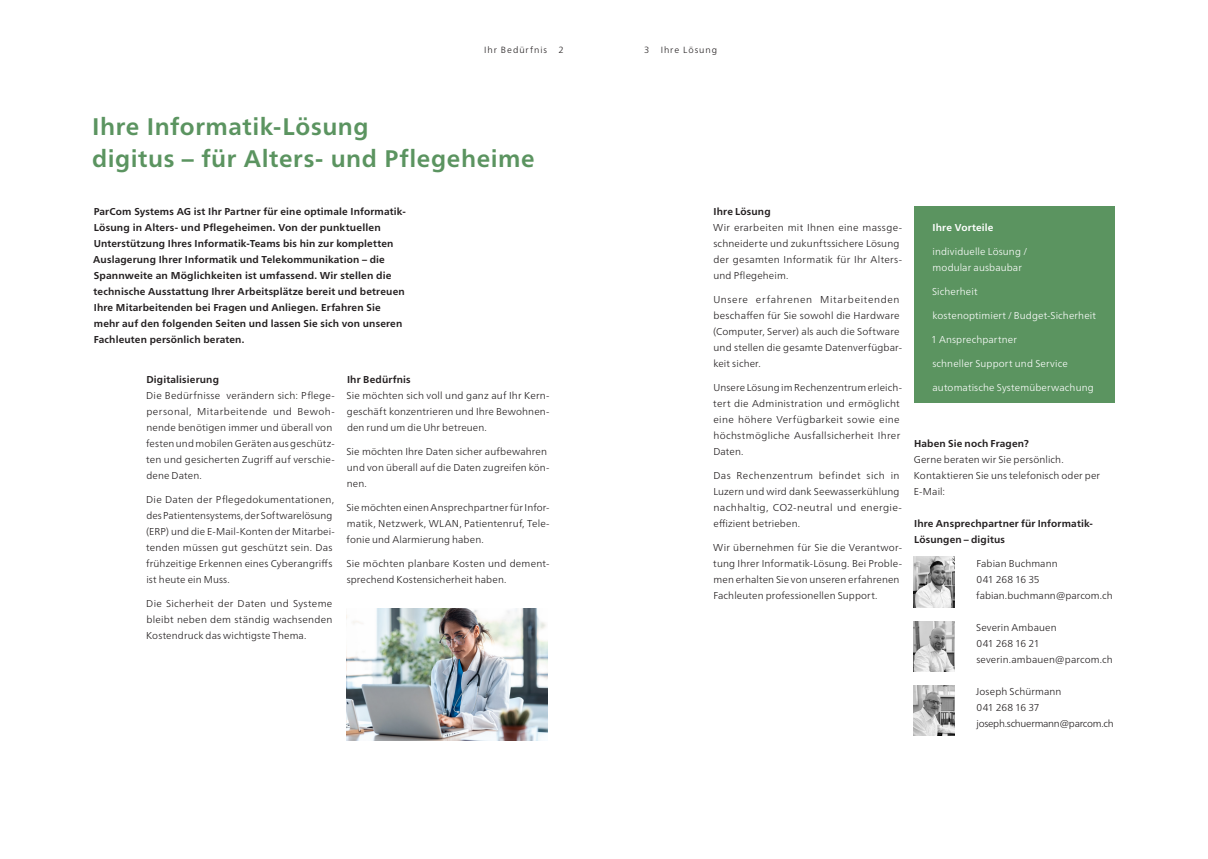
<style>
.page{position:relative;width:1208px;height:859px;background:#fff}
.page>*{position:absolute;margin:0;border:0;box-sizing:border-box;transform-origin:0 0}
.Titel{font:700 24px/32px "Frutiger Neue LT Pro";letter-spacing:.025em;color:#5b9460}
.Lauftext{font:300 10px/16px "Frutiger Neue LT Pro";letter-spacing:.015em;color:#231f20}
.Zwischentitel{font:700 10px/16px "Frutiger Neue LT Pro";letter-spacing:.015em;color:#231f20}
.Lauftext_negativ{font:300 10px/16px "Frutiger Neue LT Pro";letter-spacing:.015em;color:#fff}
.Lauftext-2{font:700 10px/16px "Frutiger Neue LT Pro";letter-spacing:.015em;color:#231f20}
.Lauftext-3{font:300 10px "Frutiger Neue LT Pro";letter-spacing:-.03em;color:#231f20}
.Lauftext-4{font:300 10px "Frutiger Neue LT Pro";letter-spacing:-.01em;color:#231f20}
.Zwischentitel_negati{font:700 10px "Frutiger Neue LT Pro";letter-spacing:.015em;color:#fff}
.Lauftext-5{font:300 10px "Frutiger Neue LT Pro";letter-spacing:-.02em;color:#231f20}
.Pagina_rechtsbündig{font:300 9px "Frutiger Neue LT Pro";letter-spacing:.105em;color:#231f20}
</style>
<div class="page">
<img style="left:347px;top:609px;width:200px;height:132px">
<div style="left:914px;top:206px;width:200px;height:197px;background:#5b9460"></div>
<img style="left:914px;top:557px;width:40px;height:50px">
<img style="left:914px;top:621px;width:40px;height:50px">
<img style="left:914px;top:685px;width:40px;height:50px">
<p class="Pagina_rechtsbündig" style="left:484px;top:44px;width:65px">Ihr Bedürfnis</p>
<p class="Pagina_rechtsbündig" style="left:558px;top:44px;width:7px">2</p>
<p class="Pagina_rechtsbündig" style="left:644px;top:44px;width:7px">3</p>
<p class="Pagina_rechtsbündig" style="left:660px;top:44px;width:36px">Kapitel</p>
<p class="Pagina_rechtsbündig" style="left:660px;top:44px;width:58px">Ihre Lösung</p>
<p class="Titel" style="left:92px;top:110px;width:444px">Ihre Informatik-Lösung<br>digitus – für Alters- und Pflegeheime</p>
<p class="Zwischentitel" style="left:93px;top:203px;width:314px">ParCom Systems AG ist Ihr Partner für eine optimale Informatik-Lösung in Alters- und Pflegeheimen. Von der punktuellen Unterstützung Ihres Informatik-Teams bis hin zur kompletten Auslagerung Ihrer Informatik und Telekommunikation – die Spannweite an Möglichkeiten ist umfassend. Wir stellen die technische Ausstattung Ihrer Arbeitsplätze bereit und betreuen Ihre Mitarbeitenden bei Fragen und Anliegen. Erfahren Sie mehr auf den folgenden Seiten und lassen Sie sich von unseren Fachleuten persönlich beraten.</p>
<p class="Zwischentitel" style="left:347px;top:371px;width:65px">Ihr Bedürfnis</p>
<p class="Lauftext" style="left:346px;top:387px;width:205px;text-align:justify">Sie möchten sich voll und ganz auf Ihr Kern&shy;geschäft konzentrieren und Ihre Bewohnen&shy;den rund um die Uhr betreuen.</p>
<p class="Lauftext" style="left:346px;top:443px;width:205px">Sie möchten Ihre Daten sicher aufbewahren und von überall auf die Daten zugreifen kön&shy;nen.</p>
<p class="Lauftext" style="left:346px;top:499px;width:205px;text-align:justify">Sie möchten einen Ansprechpartner für Infor&shy;matik, Netzwerk, WLAN, Patientenruf, Tele&shy;fonie und Alarmierung haben.</p>
<p class="Lauftext" style="left:346px;top:555px;width:205px">Sie möchten planbare Kosten und dement&shy;sprechend Kostensicherheit haben.</p>
<p class="Zwischentitel" style="left:146px;top:371px;width:74px">Digitalisierung</p>
<p class="Lauftext" style="left:146px;top:387px;width:190px">Die Bedürfnisse verändern sich: Pflege&shy;personal, Mitarbeitende und Bewoh&shy;nende benötigen immer und überall von festen und mobilen Geräten aus geschütz&shy;ten und gesicherten Zugriff auf verschie&shy;dene Daten.</p>
<p class="Lauftext" style="left:146px;top:491px;width:190px">Die Daten der Pflegedokumentationen, des Patientensystems, der Softwarelösung (ERP) und die E-Mail-Konten der Mitarbei&shy;tenden müssen gut geschützt sein. Das frühzeitige Erkennen eines Cyberangriffs ist heute ein Muss.</p>
<p class="Lauftext" style="left:146px;top:595px;width:188px;text-align:justify">Die Sicherheit der Daten und Systeme bleibt neben dem ständig wachsenden Kostendruck das wichtigste Thema.</p>
<p class="Zwischentitel" style="left:713px;top:203px;width:59px">Ihre Lösung</p>
<p class="Lauftext" style="left:713px;top:219px;width:190px">Wir erarbeiten mit Ihnen eine massge&shy;schneiderte und zukunftssichere Lösung der gesamten Informatik für Ihr Alters&shy;und Pflegeheim.</p>
<p class="Lauftext" style="left:713px;top:291px;width:190px">Unsere erfahrenen Mitarbeitenden beschaffen für Sie sowohl die Hardware (Computer, Server) als auch die Software und stellen die gesamte Datenverfügbar&shy;keit sicher.</p>
<p class="Lauftext" style="left:713px;top:379px;width:190px">Unsere Lösung im Rechenzentrum erleich&shy;tert die Administration und ermöglicht eine höhere Verfügbarkeit sowie eine höchstmögliche Ausfallsicherheit Ihrer Daten.</p>
<p class="Lauftext" style="left:713px;top:467px;width:190px">Das Rechenzentrum befindet sich in Luzern und wird dank Seewasserkühlung nachhaltig, CO2-neutral und energie&shy;effizient betrieben.</p>
<p class="Lauftext" style="left:713px;top:539px;width:190px">Wir übernehmen für Sie die Verantwor&shy;tung Ihrer Informatik-Lösung. Bei Proble&shy;men erhalten Sie von unseren erfahrenen Fachleuten professionellen Support.</p>
<p class="Zwischentitel_negati" style="left:932px;top:221px;width:62px">Ihre Vorteile</p>
<p class="Lauftext_negativ" style="left:932px;top:243px;width:97px">individuelle Lösung / modular ausbaubar</p>
<p class="Lauftext_negativ" style="left:932px;top:283px;width:47px">Sicherheit</p>
<p class="Lauftext_negativ" style="left:932px;top:307px;width:165px">kostenoptimiert / Budget-Sicherheit</p>
<p class="Lauftext_negativ" style="left:931px;top:331px;width:87px">1 Ansprechpartner</p>
<p class="Lauftext_negativ" style="left:932px;top:355px;width:137px">schneller Support und Service</p>
<p class="Lauftext_negativ" style="left:932px;top:379px;width:163px">automatische Systemüberwachung</p>
<p class="Zwischentitel" style="left:914px;top:435px;width:116px">Haben Sie noch Fragen?</p>
<p class="Lauftext" style="left:913px;top:451px;width:188px">Gerne beraten wir Sie persönlich.<br>Kontaktieren Sie uns telefonisch oder per<br>E-Mail:</p>
<p class="Lauftext-2" style="left:914px;top:515px;width:180px">Ihre Ansprechpartner für Informatik-<br>Lösungen – digitus</p>
<p class="Lauftext" style="left:976px;top:555px;width:83px">Fabian Buchmann</p>
<p class="Lauftext-4" style="left:976px;top:573px;width:65px">041 268 16 35</p>
<p class="Lauftext" style="left:976px;top:587px;width:138px">fabian.buchmann@parcom.ch</p>
<p class="Lauftext" style="left:976px;top:619px;width:82px">Severin Ambauen</p>
<p class="Lauftext-5" style="left:976px;top:637px;width:64px">041 268 16 21</p>
<p class="Lauftext" style="left:976px;top:651px;width:138px">severin.ambauen@parcom.ch</p>
<p class="Lauftext" style="left:975px;top:683px;width:87px">Joseph Schürmann</p>
<p class="Lauftext-4" style="left:976px;top:701px;width:65px">041 268 16 37</p>
<p class="Lauftext-3" style="left:976px;top:717px;width:139px">joseph.schuermann@parcom.ch</p>
</div>
